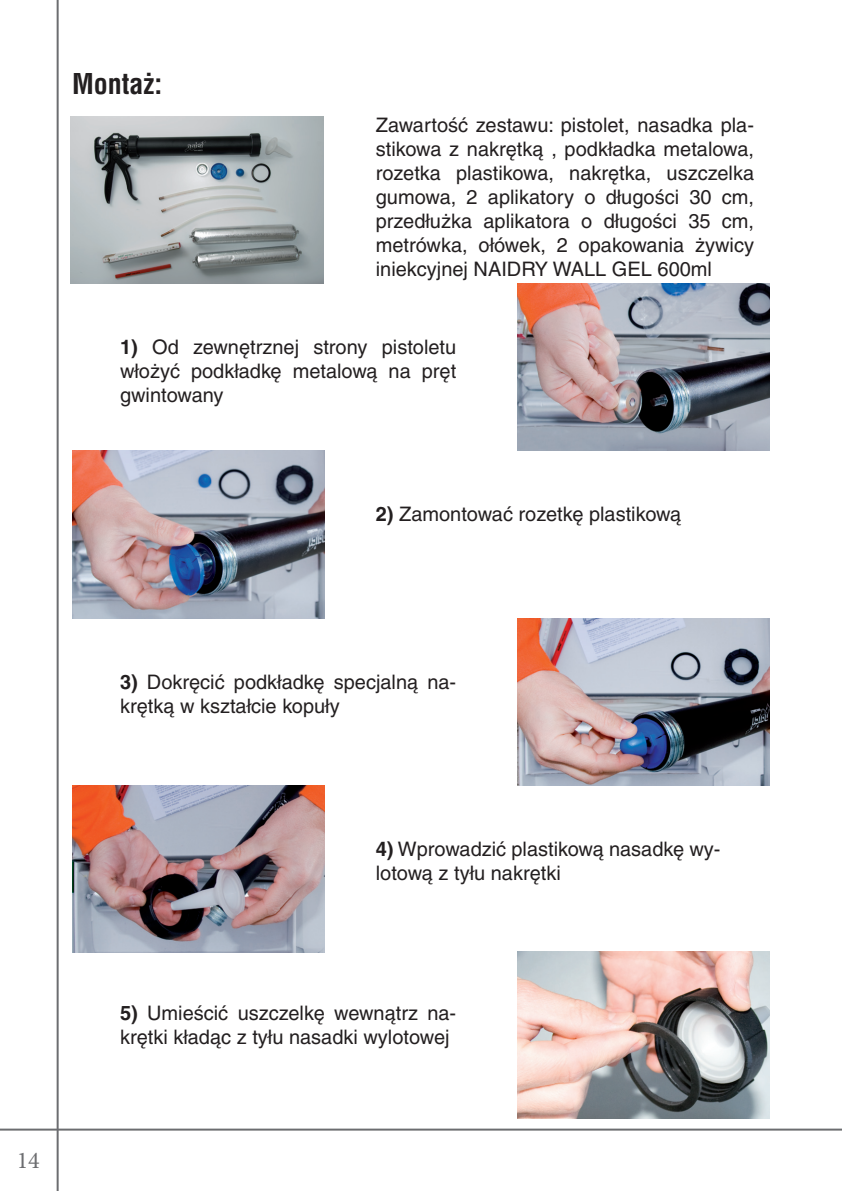
<style>
.page{position:relative;width:842px;height:1191px;background:#fff}
.page>*{position:absolute;margin:0;border:0;box-sizing:border-box;transform-origin:0 0}
.t1{font:700 condensed 28px "Helvetica CE";color:#231f20}
.t2{font:24px "Minion Pro";color:#6c6d70}
.t3{font:20px/24px "Helvetica CE";color:#231f20}
.s1{font-weight:700}
</style>
<div class="page">
<hr style="left:0;top:1128px;width:842px;height:2px;background:#6c6d70">
<hr style="left:57px;top:0;width:2px;height:1191px;background:#6c6d70">
<img style="left:71px;top:116px;width:252px;height:167px">
<img style="left:517px;top:283px;width:252px;height:168px">
<img style="left:517px;top:618px;width:252px;height:167px">
<img style="left:72px;top:451px;width:252px;height:167px">
<img style="left:72px;top:785px;width:252px;height:167px">
<img style="left:518px;top:951px;width:252px;height:168px">
<h1 class="t1" style="left:72px;top:67px;width:92px">Montaż:</h1>
<p class="t3" style="left:376px;top:113px;width:380px;text-align:justify">Zawartość zestawu: pistolet, nasadka pla&shy;stikowa z nakrętką , podkładka metalowa, rozetka plastikowa, nakrętka, uszczelka gumowa, 2 aplikatory o długości 30 cm, przedłużka aplikatora o długości 35 cm, metrówka, ołówek, 2 opakowania żywicy iniekcyjnej NAIDRY WALL GEL 600ml</p>
<p class="t3" style="left:120px;top:335px;width:338px;text-align:justify"><span class="s1">1)</span> Od zewnętrznej strony pistoletu włożyć podkładkę metalową na pręt gwintowany</p>
<p class="t3" style="left:376px;top:502px;width:307px"><span class="s1">2)</span> Zamontować rozetkę plastikową</p>
<p class="t2" style="left:17px;top:1144px;width:25px">14</p>
<p class="t3" style="left:120px;top:669px;width:338px"><span class="s1">3)</span> Dokręcić podkładkę specjalną na&shy;krętką w kształcie kopuły</p>
<p class="t3" style="left:376px;top:837px;width:346px"><span class="s1">4)</span> Wprowadzić plastikową nasadkę wy&shy;lotową z tyłu nakrętki</p>
<p class="t3" style="left:120px;top:1000px;width:338px"><span class="s1">5)</span> Umieścić uszczelkę wewnątrz na&shy;krętki kładąc z tyłu nasadki wylotowej</p>
</div>
